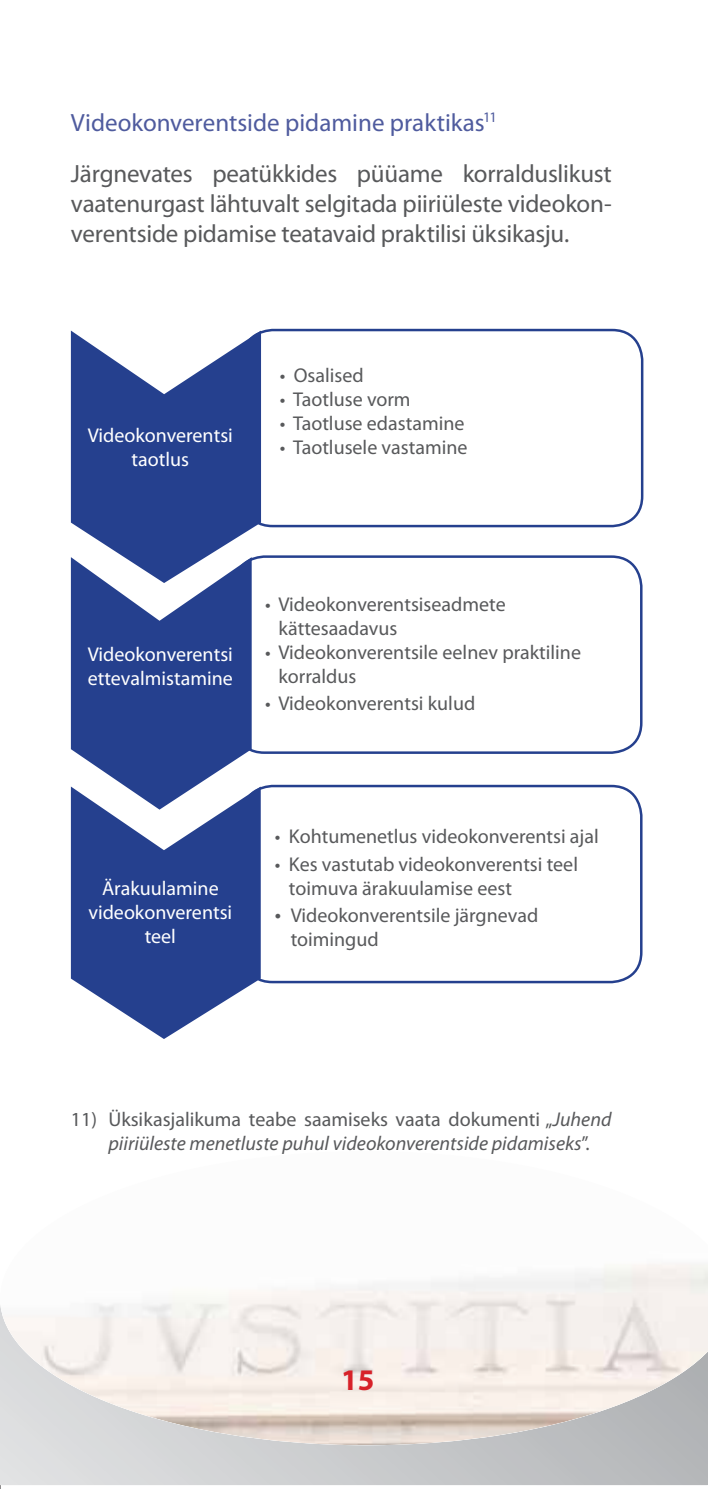
<style>
.page{position:relative;width:709px;height:1489px;background:#fff}
.page>*{position:absolute;margin:0;border:0;box-sizing:border-box;transform-origin:0 0}
.t1{font:700 30px "Myriad Pro";color:#d72229}
.t2{font:25px/51.2px "Myriad Pro";letter-spacing:-.01em;color:#58595b}
.t3{font:20px/24px "Myriad Pro";color:#58595b}
.t4{font:italic 20px/24px "Myriad Pro";color:#58595b}
.t5{font:20px/24px "Myriad Pro";color:#fff;text-align:center}
.s1{color:#4f5b9e}
.s2{font-size:22.5px}
.s3{font-style:normal}
</style>
<div class="page">
<svg style="left:0;top:1444px;width:708px;height:40px;background:#cacbcd"></svg>
<img style="left:0;top:1264px;width:708px;height:180px">
<svg style="left:71px;top:330px;width:190px;height:231px;fill:#25408e"></svg>
<div style="left:241px;top:329px;width:402px;height:198px;border:2px solid #25408e;border-radius:30px"></div>
<svg style="left:71px;top:557px;width:181px;height:229px;fill:#25408e"></svg>
<svg style="left:71px;top:786px;width:190px;height:252px;fill:#25408e"></svg>
<div style="left:241px;top:784px;width:401px;height:199px;border:2px solid #25408e;border-radius:30px"></div>
<div style="left:233px;top:555px;width:409px;height:199px;border:2px solid #25408e;border-radius:30px"></div>
<p class="t2" style="left:71px;top:99px;width:542px"><span class="s1">Videokonverentside pidamine praktikas</span><sup>11<br></sup>Järgnevates peatükkides püüame korralduslikust</p>
<p class="t2" style="left:71px;top:191px;width:542px;line-height:30px">vaatenurgast lähtuvalt selgitada piiriüleste videokon&shy;verentside pidamise teatavaid praktilisi üksikasju.</p>
<p class="t5" style="left:88px;top:425px;width:147px">Videokonverentsi taotlus</p>
<p class="t3" style="left:280px;top:365px;width:86px">• Osalised</p>
<p class="t3" style="left:280px;top:389px;width:132px">• Taotluse vorm</p>
<p class="t3" style="left:280px;top:413px;width:186px">• Taotluse edastamine</p>
<p class="t3" style="left:280px;top:437px;width:189px">• Taotlusele vastamine</p>
<p class="t5" style="left:88px;top:644px;width:147px;text-align:left">Videokonverentsi ettevalmistamine</p>
<p class="t3" style="left:278px;top:594px;width:229px;text-indent:-13px">• Videokonverentsiseadmete kättesaadavus</p>
<p class="t3" style="left:278px;top:642px;width:304px;text-indent:-13px">• Videokonverentsile eelnev praktiline korraldus</p>
<p class="t3" style="left:265px;top:693px;width:212px">• Videokonverentsi kulud</p>
<p class="t5" style="left:88px;top:878px;width:145px">Ärakuulamine videokonverentsi teel</p>
<p class="t3" style="left:275px;top:826px;width:325px">• Kohtumenetlus videokonverentsi ajal</p>
<p class="t3" style="left:289px;top:853px;width:291px;text-indent:-14px">• Kes vastutab videokonverentsi teel toimuva ärakuulamise eest</p>
<p class="t3" style="left:291px;top:904px;width:249px;text-indent:-16px"><span class="s2">•</span> Videokonverentsile järgnevad toimingud</p>
<p class="t4" style="left:108px;top:1109px;width:504px;text-indent:-38px"><span class="s3">11) Üksikasjalikuma teabe saamiseks vaata dokumenti „</span>Juhend piiriüleste menetluste puhul videokonverentside pidamiseks<span class="s3">”.</span></p>
<h1 class="t1" style="left:341px;top:1362px;width:35px">15</h1>
</div>
